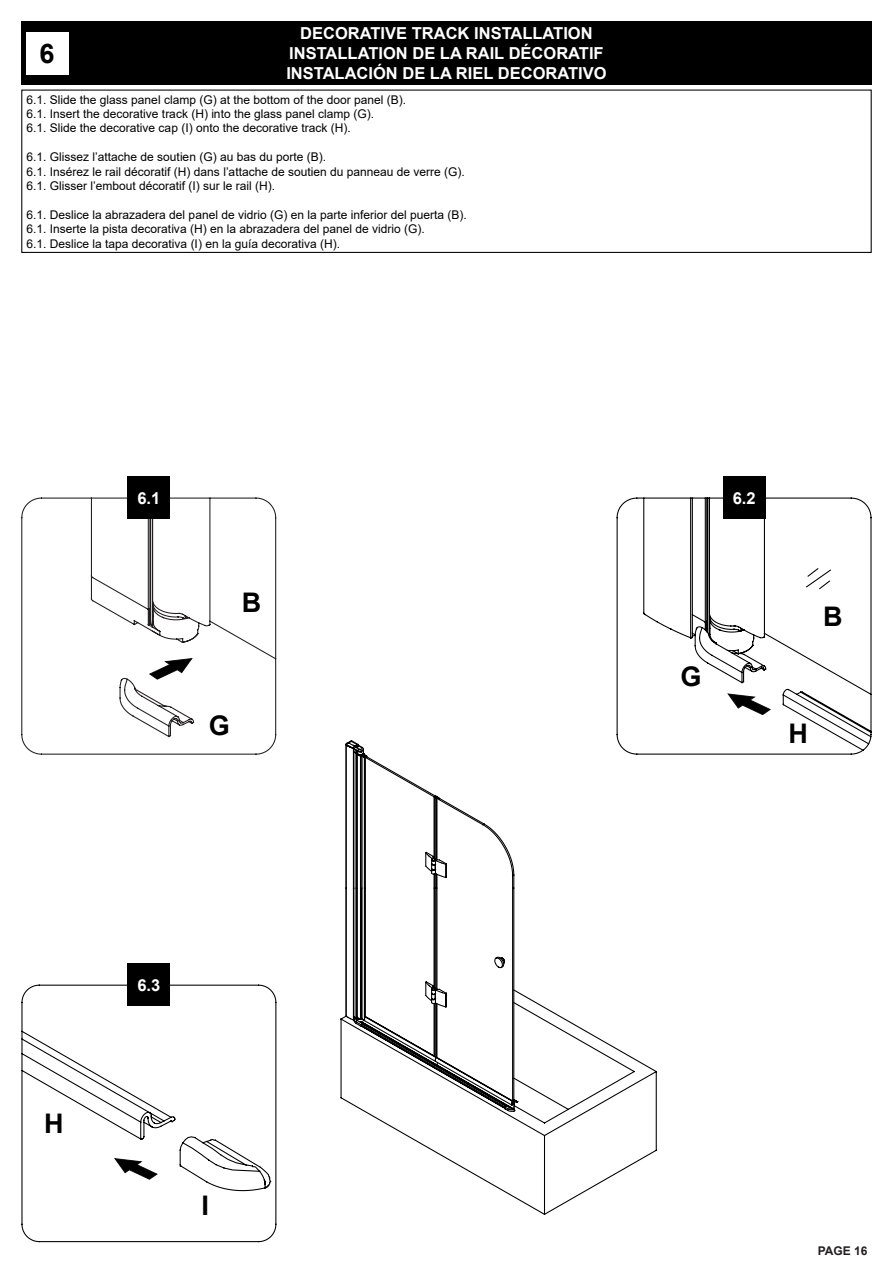
<style>
.page{position:relative;width:893px;height:1263px;background:#fff}
.page>*{position:absolute;margin:0;border:0;box-sizing:border-box;transform-origin:0 0}
.t1{font:700 27px "Arial";color:#000}
.t2{font:700 16.5px "Arial";color:#fff}
.t3{font:12px "Arial";color:#000}
.t4{font:700 12px "Arial";color:#231f20}
</style>
<div class="page">
<svg style="left:21px;top:497px;width:256px;height:258px"></svg>
<svg style="left:148px;top:657px;width:46px;height:23px"></svg>
<svg style="left:616px;top:497px;width:256px;height:258px"></svg>
<div style="left:21px;top:21px;width:851px;height:64px;background:#000"></div>
<div style="left:21px;top:90px;width:851px;height:163px;border:1px solid #000"></div>
<div style="left:26px;top:32px;width:42px;height:42px;background:#fff"></div>
<div style="left:128px;top:476px;width:42px;height:43px;background:#000"></div>
<svg style="left:726px;top:693px;width:46px;height:23px"></svg>
<div style="left:723px;top:476px;width:42px;height:43px;background:#000"></div>
<svg style="left:21px;top:984px;width:256px;height:259px"></svg>
<svg style="left:179px;top:1136px;width:92px;height:56px"></svg>
<svg style="left:113px;top:1157px;width:46px;height:23px"></svg>
<div style="left:128px;top:963px;width:42px;height:43px;background:#000"></div>
<svg style="left:340px;top:741px;width:318px;height:474px"></svg>
<svg style="left:345px;top:740px;width:174px;height:372px"></svg>
<svg style="left:352px;top:743px;width:167px;height:367px"></svg>
<p class="t2" style="left:300px;top:22px;width:294px">DECORATIVE TRACK INSTALLATION</p>
<p class="t2" style="left:289px;top:42px;width:316px">INSTALLATION DE LA RAIL DÉCORATIF</p>
<p class="t2" style="left:286px;top:62px;width:322px">INSTALACIÓN DE LA RIEL DECORATIVO</p>
<p class="t3" style="left:27px;top:91px;width:381px">6.1. Slide the glass panel clamp (G) at the bottom of the door panel (B).</p>
<p class="t3" style="left:27px;top:106px;width:349px">6.1. Insert the decorative track (H) into the glass panel clamp (G).</p>
<p class="t3" style="left:27px;top:120px;width:326px">6.1. Slide the decorative cap (I) onto the decorative track (H).</p>
<p class="t3" style="left:27px;top:149px;width:301px">6.1. Glissez l’attache de soutien (G) au bas du porte (B).</p>
<p class="t3" style="left:27px;top:163px;width:440px">6.1. Insérez le rail décoratif (H) dans l’attache de soutien du panneau de verre (G).</p>
<p class="t3" style="left:27px;top:178px;width:250px">6.1. Glisser l’embout décoratif (I) sur le rail (H).</p>
<p class="t3" style="left:27px;top:206px;width:442px">6.1. Deslice la abrazadera del panel de vidrio (G) en la parte inferior del puerta (B).</p>
<p class="t3" style="left:27px;top:221px;width:400px">6.1. Inserte la pista decorativa (H) en la abrazadera del panel de vidrio (G).</p>
<p class="t3" style="left:27px;top:235px;width:315px">6.1. Deslice la tapa decorativa (I) en la guía decorativa (H).</p>
<p class="t1" style="left:40px;top:34px;width:17px">6</p>
<p class="t2" style="left:137px;top:486px;width:24px">6.1</p>
<p class="t1" style="left:242px;top:584px;width:21px">B</p>
<p class="t1" style="left:209px;top:706px;width:23px">G</p>
<p class="t1" style="left:44px;top:1104px;width:21px">H</p>
<p class="t2" style="left:137px;top:973px;width:24px">6.3</p>
<p class="t1" style="left:201px;top:1186px;width:9px">I</p>
<p class="t2" style="left:733px;top:486px;width:24px">6.2</p>
<p class="t1" style="left:680px;top:658px;width:23px">G</p>
<p class="t1" style="left:823px;top:598px;width:21px">B</p>
<p class="t1" style="left:788px;top:715px;width:21px">H</p>
<p class="t4" style="left:818px;top:1242px;width:51px">PAGE 16</p>
</div>
